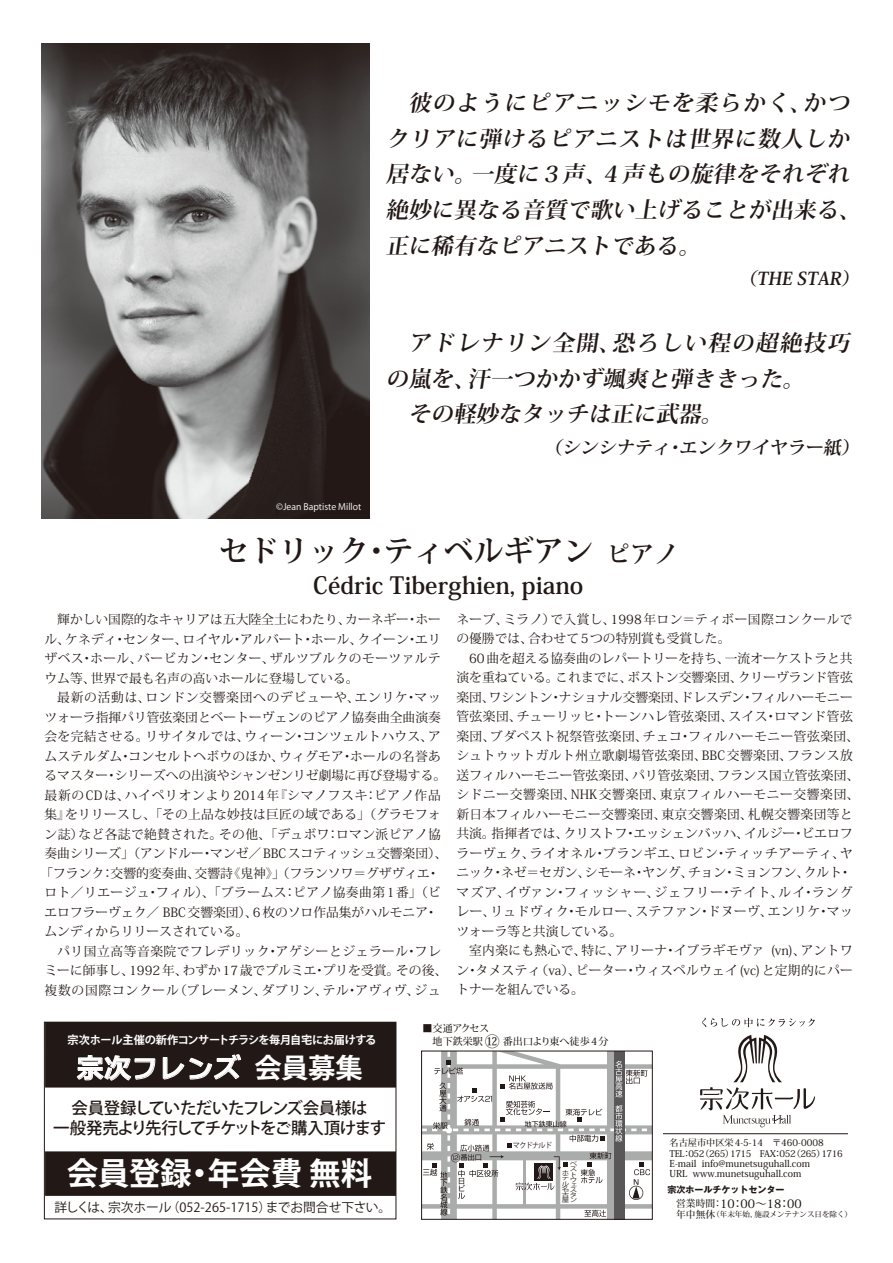
<style>
.page{position:relative;width:893px;height:1263px;background:#fff}
.page>*{position:absolute;margin:0;border:0;box-sizing:border-box;transform-origin:0 0}
.t1{font:700 31.5px "Koz Go Pro";color:#fff}
.t2{font:700 30px "Koz Min Pro";color:#221815}
.t3{font:27.3px "Universal Line DSP E";color:#fff}
.t4{font:700 23.7px "Koz Min Pro";color:#221815}
.t5{font:italic 700 22.2px/35.5px "Koz Min Pro";color:#221815}
.t6{font:italic 700 17.85px "Koz Min Pro";color:#221815}
.t7{font:500 16.35px/20px "Koz Go Pro";letter-spacing:-.07em;color:#221815;text-align:center}
.t8{font:12.75px/19.5px "Koz Min Pro";letter-spacing:.02em;color:#221815}
.t9{font:12.75px "Koz Min Pro";color:#221815}
.t10{font:12.75px "Koz Min Pro";letter-spacing:.06em;color:#221815}
.t11{font:12.75px "Koz Go Pro";color:#221815}
.t12{font:12.75px "Koz Min Pro";letter-spacing:.055em;color:#221815}
.t13{font:12.75px "Koz Min Pro";letter-spacing:.04em;color:#221815}
.t14{font:500 11.7px "Koz Min Pro";color:#221815}
.t15{font:700 11.25px "Koz Go Pro";letter-spacing:-.03em;color:#fff}
.t16{font:500 10.05px "Koz Min Pro";color:#221815}
.t17{font:500 9.45px/10.2px "Koz Min Pro";color:#221815}
.t18{font:500 9.15px/10.2px "Koz Min Pro";letter-spacing:-.05em;color:#221815}
.t19{font:9px "Koz Go Pro";color:#fff}
.t20{font:700 9px "Gothic MB101 Pro";color:#221815}
.t21{font:500 7.5px "Koz Min Pro";color:#221815}
.t22{font:7.5px "Koz Go Pro";letter-spacing:-.1em;color:#221815;scale:.95 1}
.t23{font:6px/5.1px "Koz Go Pro";color:#221815;text-align:right;scale:1.25 1}
.s1{font-size:23.7px}
.s2{font-size:15px}
.s3{font-family:"Koz Go Pro";font-weight:700}
.s4{font-size:9.75px}
</style>
<div class="page">
<img style="left:41px;top:43px;width:328px;height:475px">
<svg style="left:702px;top:1018px;width:113px;height:9px"></svg>
<svg style="left:700px;top:1035px;width:115px;height:92px"></svg>
<hr style="left:663px;top:1133px;width:185px;height:1px;background:#221815">
<svg style="left:423px;top:1053px;width:228px;height:165px"></svg>
<div style="left:45px;top:1022px;width:351px;height:65px;background:#221815"></div>
<div style="left:45px;top:1151px;width:351px;height:45px;background:#221815"></div>
<svg style="left:77px;top:1055px;width:78px;height:26px"></svg>
<svg style="left:163px;top:1054px;width:78px;height:26px"></svg>
<div style="left:421px;top:1051px;width:232px;height:169px;border:1px solid #221815"></div>
<div style="left:44px;top:1022px;width:352px;height:197px;border:1px solid #221815"></div>
<h3 class="t5" style="left:386px;top:84px;width:481px">　彼のようにピアニッシモを柔らかく、かつクリアに弾けるピアニストは世界に数人しか居ない。一度に３声、４声もの旋律をそれぞれ絶妙に異なる音質で歌い上げることが出来る、正に稀有なピアニストである。</h3>
<h3 class="t6" style="left:739px;top:266px;width:125px">（THE STAR）</h3>
<p class="t19" style="left:276px;top:501px;width:87px">©Jean Baptiste Millot</p>
<h3 class="t5" style="left:386px;top:324px;width:470px">　アドレナリン全開、恐ろしい程の超絶技巧の嵐を、汗一つかかず颯爽と弾ききった。<br>　その軽妙なタッチは正に武器。</h3>
<h3 class="t6" style="left:544px;top:434px;width:320px">（シンシナティ・エンクワイヤラー紙）</h3>
<h2 class="t2" style="left:219px;top:529px;width:460px">セドリック・ティベルギアン <span class="s1">ピアノ</span></h2>
<h3 class="t4" style="left:313px;top:568px;width:272px">Cédric Tiberghien, piano</h3>
<p class="t9" style="left:45px;top:610px;width:398px">　輝かしい国際的なキャリアは五大陸全土にわたり、カーネギー・ホー</p>
<p class="t8" style="left:45px;top:629px;width:398px">ル、ケネディ・センター、ロイヤル・アルバート・ホール、クイーン・エリ</p>
<p class="t8" style="left:45px;top:648px;width:398px">ザベス・ホール、バービカン・センター、ザルツブルクのモーツァルテ</p>
<p class="t9" style="left:45px;top:669px;width:315px">ウム等、世界で最も名声の高いホールに登場している。</p>
<p class="t12" style="left:45px;top:688px;width:398px">　最新の活動は、ロンドン交響楽団へのデビューや、エンリケ・マッ</p>
<p class="t8" style="left:45px;top:707px;width:398px">ツォーラ指揮パリ管弦楽団とベートーヴェンのピアノ協奏曲全曲演奏</p>
<p class="t8" style="left:45px;top:726px;width:398px">会を完結させる。リサイタルでは、ウィーン・コンツェルトハウス、ア</p>
<p class="t8" style="left:45px;top:746px;width:398px">ムステルダム・コンセルトヘボウのほか、ウィグモア・ホールの名誉あ</p>
<p class="t9" style="left:45px;top:766px;width:403px">るマスター・シリーズへの出演やシャンゼンリゼ劇場に再び登場する。</p>
<p class="t10" style="left:45px;top:786px;width:398px">最新のCDは、ハイペリオンより2014年『シマノフスキ：ピアノ作品</p>
<p class="t8" style="left:45px;top:804px;width:398px">集』をリリースし、「その上品な妙技は巨匠の域である」（グラモフォ</p>
<p class="t8" style="left:45px;top:824px;width:398px">ン誌）など各誌で絶賛された。その他、「デュボワ：ロマン派ピアノ協</p>
<p class="t9" style="left:45px;top:844px;width:404px">奏曲シリーズ」（アンドルー・マンゼ／ BBCスコティッシュ交響楽団）、</p>
<p class="t9" style="left:40px;top:864px;width:400px">「フランク：交響的変奏曲、交響詩《鬼神》」（フランソワ＝グザヴィエ・</p>
<p class="t8" style="left:45px;top:882px;width:398px">ロト／リエージュ・フィル）、「ブラームス：ピアノ協奏曲第1番」（ビ</p>
<p class="t9" style="left:45px;top:903px;width:395px">エロフラーヴェク／ BBC交響楽団）、6枚のソロ作品集がハルモニア・</p>
<p class="t9" style="left:45px;top:922px;width:206px">ムンディからリリースされている。</p>
<p class="t13" style="left:45px;top:942px;width:398px">　パリ国立高等音楽院でフレデリック・アゲシーとジェラール・フレ</p>
<p class="t9" style="left:45px;top:961px;width:404px">ミーに師事し、1992年、わずか 17歳でプルミエ・プリを受賞。その後、</p>
<p class="t10" style="left:45px;top:981px;width:398px">複数の国際コンクール（ブレーメン、ダブリン、テル・アヴィヴ、ジュ</p>
<p class="t8" style="left:456px;top:609px;width:404px">ネーブ、ミラノ）で入賞し、1998年ロン＝ティボー国際コンクールでの優勝では、合わせて 5つの特別賞も受賞した。<br>　60曲を超える協奏曲のレパートリーを持ち、一流オーケストラと共演を重ねている。これまでに、ボストン交響楽団、クリーヴランド管弦楽団、ワシントン・ナショナル交響楽団、ドレスデン・フィルハーモニー管弦楽団、チューリッヒ・トーンハレ管弦楽団、スイス・ロマンド管弦楽団、ブダペスト祝祭管弦楽団、チェコ・フィルハーモニー管弦楽団、シュトゥットガルト州立歌劇場管弦楽団、BBC交響楽団、フランス放送フィルハーモニー管弦楽団、パリ管弦楽団、フランス国立管弦楽団、シドニー交響楽団、NHK交響楽団、東京フィルハーモニー交響楽団、新日本フィルハーモニー交響楽団、東京交響楽団、札幌交響楽団等と共演。指揮者では、クリストフ・エッシェンバッハ、イルジー・ビエロフラーヴェク、ライオネル・ブランギエ、ロビン・ティッチアーティ、ヤニック・ネゼ＝セガン、シモーネ・ヤング、チョン・ミョンフン、クルト・マズア、イヴァン・フィッシャー、ジェフリー・テイト、ルイ・ラングレー、リュドヴィク・モルロー、ステファン・ドヌーヴ、エンリケ・マッツォーラ等と共演している。<br>　室内楽にも熱心で、特に、アリーナ・イブラギモヴァ (vn)、アントワン・タメスティ（va）、ピーター・ウィスペルウェイ(vc)と定期的にパートナーを組んでいる。</p>
<p class="t16" style="left:423px;top:1021px;width:68px">■交通アクセス</p>
<p class="t15" style="left:68px;top:1032px;width:310px">宗次ホール主催の新作コンサートチラシを毎月自宅にお届けする</p>
<p class="t16" style="left:423px;top:1034px;width:187px">　地下鉄栄駅 <span class="s2">⑫</span> 番出口より東へ徒歩4分</p>
<h3 class="t3" style="left:77px;top:1054px;width:288px">宗次フレンズ<span class="s3">会員募集</span></h3>
<p class="t7" style="left:53px;top:1099px;width:334px">会員登録していただいたフレンズ会員様は<br>一般発売より先行してチケットをご購入頂けます</p>
<h1 class="t1" style="left:67px;top:1153px;width:307px">会員登録・年会費 無料</h1>
<p class="t11" style="left:54px;top:1199px;width:338px">詳しくは、宗次ホール（052-265-1715）までお問合せ下さい。</p>
<p class="t22" style="left:513px;top:1140px;width:43px">マクドナルド</p>
<p class="t23" style="left:562px;top:1162px;width:14px">ベス<br>ト<br>ウ<br>ェ<br>ス古タ屋ン</p>
<p class="t23" style="left:562px;top:1170px;width:7px;text-align:justify">ホテル名</p>
<p class="t18" style="left:670px;top:1137px;width:175px">名古屋市中区栄4-5-14　〒460-0008<br>TEL：052（265）1715　FAX：052（265）1716</p>
<p class="t17" style="left:670px;top:1158px;width:142px">E-mail info@munetsuguhall.com<br>URL www.munetsuguhall.com</p>
<p class="t14" style="left:676px;top:1195px;width:127px"><span class="s4">営業時間：</span>10：00～18：00</p>
<p class="t21" style="left:676px;top:1209px;width:177px"><span class="s4">年中無休</span>（年末年始、施設メンテナンス日を除く）</p>
<p class="t20" style="left:667px;top:1182px;width:119px">宗次ホールチケットセンター</p>
</div>
